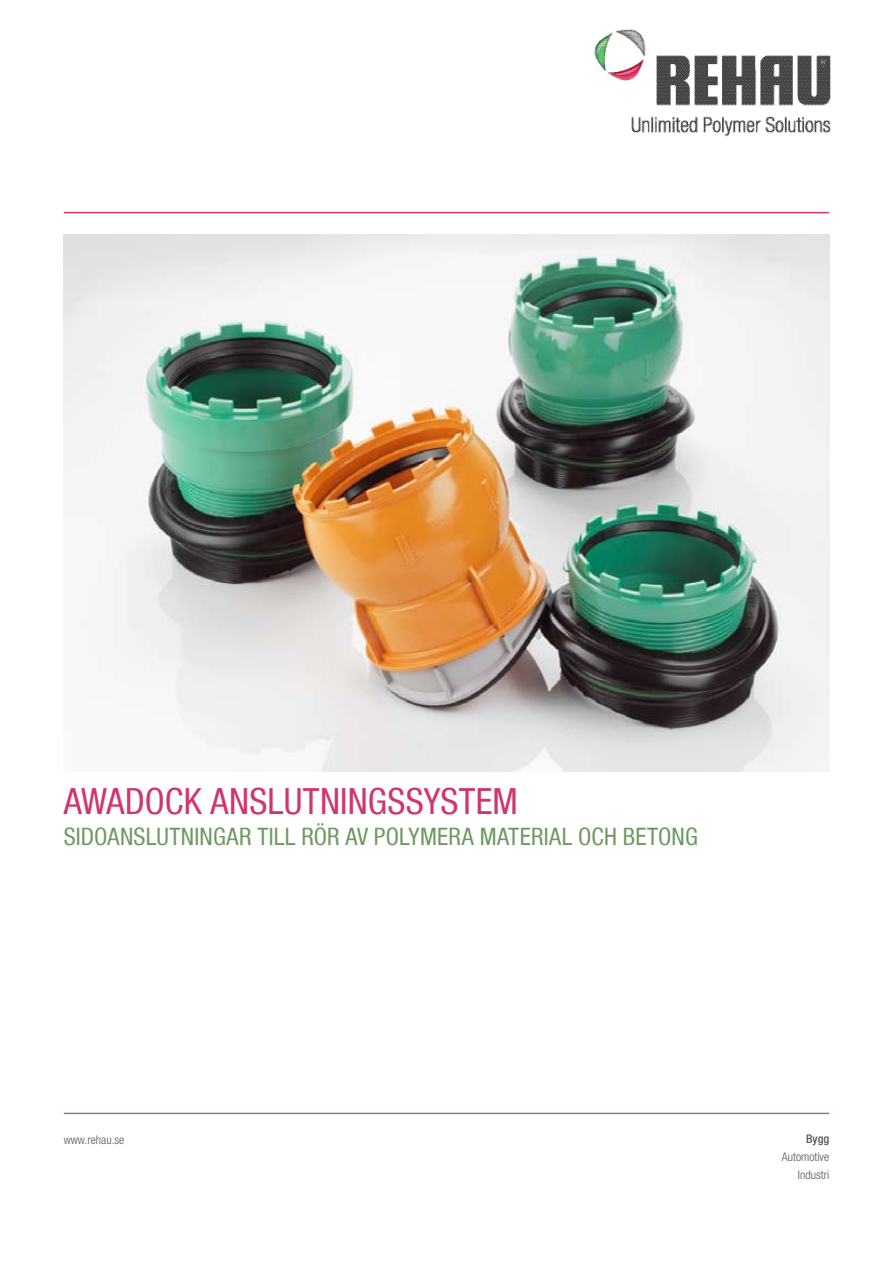
<style>
.page{position:relative;width:893px;height:1263px;background:#fff}
.page>*{position:absolute;margin:0;border:0;box-sizing:border-box;transform-origin:0 0}
.t1{font:condensed 36px "Helvetica Neue LT Com";letter-spacing:.005em;color:#d1346e}
.t2{font:condensed 24px "Helvetica Neue LT Com";letter-spacing:.01em;color:#6e9862}
.t3{font:300 condensed 12px/18px "Helvetica Neue LT Com";color:#575656;text-align:right}
.t4{font:500 condensed 12px "Helvetica Neue LT Com";color:#575656}
</style>
<div class="page">
<hr style="left:64px;top:212px;width:765px;height:1px;background:#d1346e">
<hr style="left:64px;top:1113px;width:765px;height:1px;background:#6e9862">
<img style="left:594px;top:29px;width:237px;height:108px">
<img style="left:64px;top:234px;width:765px;height:537px">
<h1 class="t1" style="left:64px;top:779px;width:456px">AWADOCK ANSLUTNINGSSYSTEM</h1>
<p class="t2" style="left:64px;top:822px;width:636px">SIDOANSLUTNINGAR TILL RÖR AV POLYMERA MATERIAL OCH BETONG</p>
<p class="t3" style="left:64px;top:1131px;width:62px">www.rehau.se</p>
<p class="t4" style="left:806px;top:1131px;width:25px">Bygg</p>
<p class="t3" style="left:782px;top:1147px;width:49px">Automotive<br>Industri</p>
</div>
